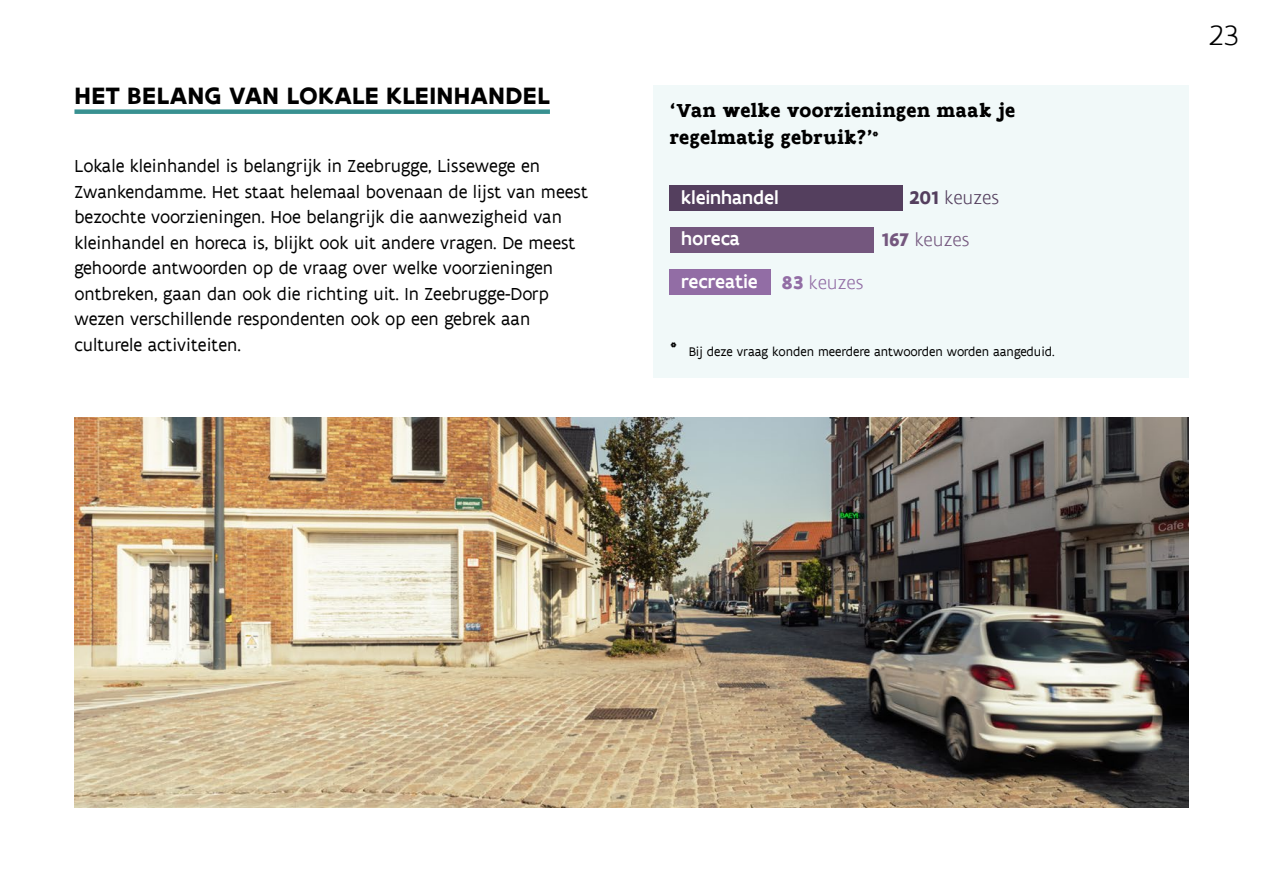
<style>
.page{position:relative;width:1263px;height:893px;background:#fff}
.page>*{position:absolute;margin:0;border:0;box-sizing:border-box;transform-origin:0 0}
.t1{font:300 30px "Flanders Art Sans";color:#000}
.t2{font:700 25.5px "Flanders Art Sans";letter-spacing:.01em;color:#000}
.t3{font:700 20.25px/27px "Flanders Art Serif";letter-spacing:.02em;color:#000}
.t4{font:500 19.65px "Flanders Art Sans";color:#fff}
.t5{font:300 19.65px "Flanders Art Sans";color:#543f5e}
.t6{font:300 19.65px "Flanders Art Sans";color:#74577e}
.t7{font:300 19.65px "Flanders Art Sans";color:#926da5}
.t8{font:18.75px/25.5px "Flanders Art Sans";color:#000}
.t9{font:13.5px "Flanders Art Sans";color:#000}
.t10{font:700 12.3px "Flanders Art Sans";color:#000}
.s1{font-weight:700}
</style>
<div class="page">
<div style="left:653px;top:85px;width:535px;height:292px;background:#f1f9f9"></div>
<div style="left:74px;top:109px;width:476px;height:5px;background:#389191"></div>
<img style="left:74px;top:418px;width:1114px;height:390px">
<div style="left:670px;top:185px;width:233px;height:26px;background:#543f5e"></div>
<div style="left:670px;top:227px;width:203px;height:26px;background:#74577e"></div>
<div style="left:670px;top:269px;width:101px;height:26px;background:#926da5"></div>
<h2 class="t2" style="left:74px;top:80px;width:477px">HET BELANG VAN LOKALE KLEINHANDEL</h2>
<p class="t8" style="left:74px;top:154px;width:515px">Lokale kleinhandel is belangrijk in Zeebrugge, Lissewege en Zwankendamme. Het staat helemaal bovenaan de lijst van meest bezochte voorzieningen. Hoe belangrijk die aanwezigheid van kleinhandel en horeca is, blijkt ook uit andere vragen. De meest gehoorde antwoorden op de vraag over welke voorzieningen ontbreken, gaan dan ook die richting uit. In Zeebrugge-Dorp wezen verschillende respondenten ook op een gebrek aan culturele activiteiten.</p>
<p class="t3" style="left:670px;top:97px;width:347px">‘Van welke voorzieningen maak je regelmatig gebruik?’<sup>*</sup></p>
<p class="t4" style="left:681px;top:185px;width:99px">kleinhandel</p>
<p class="t4" style="left:681px;top:227px;width:60px">horeca</p>
<p class="t4" style="left:681px;top:269px;width:78px">recreatie</p>
<p class="t7" style="left:782px;top:271px;width:83px"><span class="s1">83</span> keuzes</p>
<p class="t5" style="left:909px;top:186px;width:92px"><span class="s1">201</span> keuzes</p>
<p class="t6" style="left:881px;top:228px;width:90px"><span class="s1">167</span> keuzes</p>
<p class="t10" style="left:670px;top:337px;width:8px">*</p>
<p class="t9" style="left:689px;top:343px;width:368px">Bij deze vraag konden meerdere antwoorden worden aangeduid.</p>
<h1 class="t1" style="left:1209px;top:17px;width:31px">23</h1>
</div>
